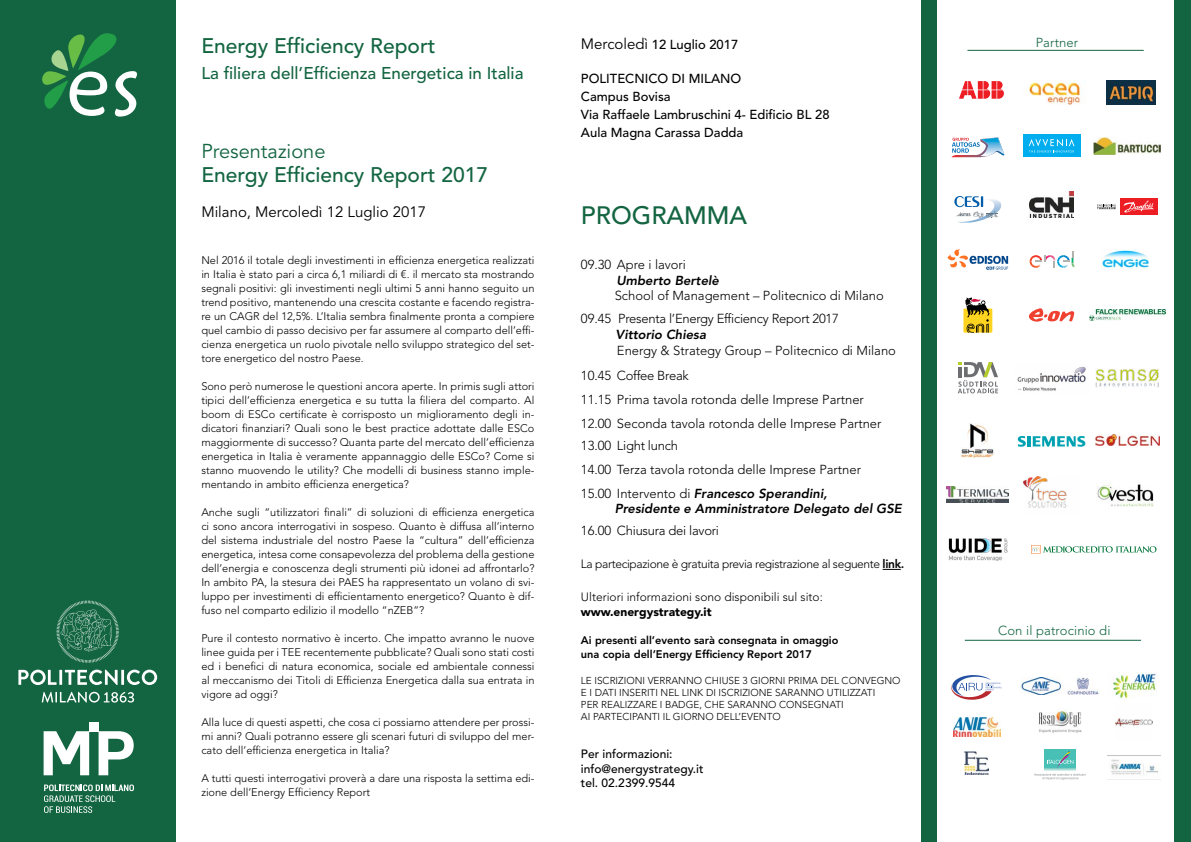
<style>
.page{position:relative;width:1191px;height:842px;background:#136541}
.page>*{position:absolute;margin:0;border:0;box-sizing:border-box;transform-origin:0 0}
.t1{font:500 25px "Avenir LT Std";color:#136541}
.t2{font:500 21px "Avenir LT Std";color:#136541}
.t3{font:20px "Avenir LT Std";color:#136541}
.t4{font:500 17px "Avenir LT Std";color:#136541}
.t5{font:15px "Avenir LT Std";color:#000}
.t6{font:300 13px/24.3px "Avenir LT Std";color:#000}
.t7{font:500 13px/18px "Avenir LT Std";color:#000}
.t8{font:italic 800 13px "Avenir LT Std";color:#000}
.t9{font:300 13px "Avenir LT Std";letter-spacing:.01em;color:#136541}
.t10{font:300 13px "Avenir LT Std";letter-spacing:-.02em;color:#000}
.t11{font:300 12px "Avenir LT Std";letter-spacing:-.03em;color:#000}
.t12{font:500 12px/14.4px "Avenir LT Std";color:#000}
.t13{font:300 12px "Avenir LT Std";color:#000}
.t14{font:900 12px "Avenir LT Std";color:#000}
.t15{font:300 11px/14px "Avenir LT Std";color:#000;text-align:justify}
.t16{font:800 11px/14px "Avenir LT Std";color:#000}
.t17{font:300 10px/12px "Avenir LT Std";color:#000}
.s1{font-weight:400;font-size:15px}
.s2{font-weight:800;font-style:italic}
.s3{font-weight:800}
</style>
<div class="page">
<svg style="left:42px;top:33px;width:95px;height:84px"></svg>
<div style="left:937px;top:0;width:237px;height:842px;background:#fff"></div>
<div style="left:176px;top:0;width:744px;height:842px;background:#fff"></div>
<svg style="left:882px;top:569px;width:18px;height:1px"></svg>
<hr style="left:967px;top:50px;width:176px;height:1px;background:#136541">
<hr style="left:964px;top:640px;width:177px;height:1px;background:#136541">
<svg style="left:1017px;top:436px;width:68px;height:11px"></svg>
<svg style="left:1031px;top:545px;width:125px;height:9px"></svg>
<img style="left:1106px;top:81px;width:49px;height:23px">
<svg style="left:44px;top:784px;width:90px;height:29px"></svg>
<svg style="left:44px;top:731px;width:45px;height:44px"></svg>
<svg style="left:99px;top:731px;width:35px;height:44px"></svg>
<div style="left:89px;top:722px;width:10px;height:9px;background:#fff"></div>
<svg style="left:42px;top:692px;width:92px;height:10px"></svg>
<svg style="left:18px;top:670px;width:139px;height:15px"></svg>
<svg style="left:57px;top:600px;width:62px;height:63px"></svg>
<div style="left:1120px;top:198px;width:37px;height:17px;background:#ed1d24"></div>
<svg style="left:1097px;top:204px;width:18px;height:5px"></svg>
<svg style="left:1123px;top:200px;width:30px;height:13px"></svg>
<svg style="left:1029px;top:308px;width:45px;height:14px"></svg>
<img style="left:1017px;top:366px;width:69px;height:25px">
<svg style="left:959px;top:81px;width:45px;height:18px"></svg>
<div style="left:963px;top:309px;width:29px;height:24px;background:#ffd420"></div>
<svg style="left:965px;top:297px;width:24px;height:36px"></svg>
<svg style="left:947px;top:249px;width:61px;height:21px"></svg>
<svg style="left:1029px;top:251px;width:46px;height:17px"></svg>
<img style="left:1097px;top:483px;width:57px;height:24px">
<img style="left:1026px;top:82px;width:55px;height:22px">
<svg style="left:958px;top:362px;width:40px;height:31px"></svg>
<img style="left:948px;top:538px;width:59px;height:23px">
<img style="left:1020px;top:677px;width:79px;height:17px">
<img style="left:1112px;top:672px;width:44px;height:27px">
<img style="left:953px;top:717px;width:47px;height:19px">
<svg style="left:951px;top:137px;width:53px;height:20px"></svg>
<div style="left:1023px;top:134px;width:57px;height:23px;background:#00aeef"></div>
<svg style="left:1028px;top:139px;width:46px;height:14px"></svg>
<img style="left:1093px;top:137px;width:67px;height:17px">
<svg style="left:954px;top:196px;width:47px;height:27px"></svg>
<img style="left:1102px;top:250px;width:47px;height:20px">
<img style="left:1089px;top:309px;width:76px;height:12px">
<img style="left:1095px;top:369px;width:64px;height:18px">
<img style="left:961px;top:424px;width:33px;height:34px">
<img style="left:1095px;top:435px;width:64px;height:10px">
<img style="left:947px;top:486px;width:62px;height:17px">
<img style="left:1023px;top:476px;width:44px;height:32px">
<svg style="left:951px;top:675px;width:50px;height:25px"></svg>
<img style="left:1038px;top:708px;width:43px;height:25px">
<img style="left:1107px;top:755px;width:53px;height:20px">
<div style="left:1044px;top:749px;width:31px;height:21px;background:#49c0b6"></div>
<svg style="left:1034px;top:752px;width:52px;height:28px"></svg>
<img style="left:965px;top:752px;width:23px;height:23px">
<img style="left:1115px;top:718px;width:37px;height:9px">
<img style="left:1029px;top:191px;width:44px;height:26px">
<h2 class="t2" style="left:201px;top:34px;width:236px">Energy Efficiency Report</h2>
<h3 class="t4" style="left:201px;top:63px;width:324px">La filiera dell’Efficienza Energetica in Italia</h3>
<h3 class="t3" style="left:201px;top:140px;width:126px">Presentazione</h3>
<h2 class="t2" style="left:201px;top:163px;width:288px">Energy Efficiency Report 2017</h2>
<h3 class="t5" style="left:201px;top:203px;width:226px">Milano, Mercoledì 12 Luglio 2017</h3>
<p class="t15" style="left:201px;top:253px;width:335px">Nel 2016 il totale degli investimenti in efficienza energetica realizzati in Italia è stato pari a circa 6,1 miliardi di €. il mercato sta mostrando segnali positivi: gli investimenti negli ultimi 5 anni hanno seguito un trend positivo, mantenendo una crescita costante e facendo registra&shy;re un CAGR del 12,5%. L’Italia sembra finalmente pronta a compiere quel cambio di passo decisivo per far assumere al comparto dell’effi&shy;cienza energetica un ruolo pivotale nello sviluppo strategico del set&shy;tore energetico del nostro Paese.</p>
<p class="t15" style="left:201px;top:379px;width:335px">Sono però numerose le questioni ancora aperte. In primis sugli attori tipici dell’efficienza energetica e su tutta la filiera del comparto. Al boom di ESCo certificate è corrisposto un miglioramento degli in&shy;dicatori finanziari? Quali sono le best practice adottate dalle ESCo maggiormente di successo? Quanta parte del mercato dell’efficienza energetica in Italia è veramente appannaggio delle ESCo? Come si stanno muovendo le utility? Che modelli di business stanno imple&shy;mentando in ambito efficienza energetica?</p>
<p class="t15" style="left:201px;top:505px;width:335px">Anche sugli “utilizzatori finali” di soluzioni di efficienza energetica ci sono ancora interrogativi in sospeso. Quanto è diffusa all’interno del sistema industriale del nostro Paese la “cultura” dell’efficienza energetica, intesa come consapevolezza del problema della gestione dell’energia e conoscenza degli strumenti più idonei ad affrontarlo?<br>In ambito PA, la stesura dei PAES ha rappresentato un volano di svi&shy;luppo per investimenti di efficientamento energetico? Quanto è dif&shy;fuso nel comparto edilizio il modello “nZEB”?</p>
<p class="t15" style="left:201px;top:631px;width:335px">Pure il contesto normativo è incerto. Che impatto avranno le nuove linee guida per i TEE recentemente pubblicate? Quali sono stati costi ed i benefici di natura economica, sociale ed ambientale connessi al meccanismo dei Titoli di Efficienza Energetica dalla sua entrata in vigore ad oggi?</p>
<p class="t15" style="left:201px;top:715px;width:335px">Alla luce di questi aspetti, che cosa ci possiamo attendere per prossi&shy;mi anni? Quali potranno essere gli scenari futuri di sviluppo del mer&shy;cato dell’efficienza energetica in Italia?</p>
<p class="t15" style="left:201px;top:771px;width:335px">A tutti questi interrogativi proverà a dare una risposta la settima edi&shy;zione dell’Energy Efficiency Report</p>
<p class="t7" style="left:581px;top:36px;width:159px"><span class="s1">Mercoledì</span> 12 Luglio 2017</p>
<p class="t7" style="left:581px;top:69px;width:250px">Politecnico di Milano<br>Campus Bovisa<br>Via Raffaele Lambruschini 4- Edificio BL 28<br>Aula Magna Carassa Dadda</p>
<h1 class="t1" style="left:581px;top:200px;width:168px">Programma</h1>
<p class="t6" style="left:581px;top:253px;width:107px">09.30 Apre i lavori</p>
<p class="t8" style="left:616px;top:273px;width:104px">Umberto Bertelè</p>
<p class="t6" style="left:581px;top:284px;width:304px;line-height:23px;text-indent:34px">School of Management – Politecnico di Milano<br>09.45 Presenta l’Energy Efficiency Report 2017</p>
<p class="t8" style="left:615px;top:327px;width:92px">Vittorio Chiesa</p>
<p class="t6" style="left:581px;top:338px;width:316px;text-indent:36px">Energy &amp; Strategy Group – Politecnico di Milano 10.45 Coffee Break<br>11.15 Prima tavola rotonda delle Imprese Partner 12.00 Seconda tavola rotonda delle Imprese Partner</p>
<p class="t6" style="left:581px;top:433px;width:282px;line-height:24px">13.00 Light lunch<br>14.00 Terza tavola rotonda delle Imprese Partner<br>15.00 Intervento di <span class="s2">Francesco Sperandini,</span></p>
<p class="t8" style="left:615px;top:501px;width:288px">Presidente e Amministratore Delegato del GSE</p>
<p class="t10" style="left:581px;top:523px;width:139px">16.00 Chiusura dei lavori</p>
<p class="t11" style="left:581px;top:557px;width:325px">La partecipazione è gratuita previa registrazione al seguente <span class="s3">link.</span></p>
<p class="t13" style="left:581px;top:590px;width:243px">Ulteriori informazioni sono disponibili sul sito:</p>
<p class="t14" style="left:581px;top:604px;width:132px">www.energystrategy.it</p>
<p class="t16" style="left:581px;top:633px;width:259px">Ai presenti all’evento sarà consegnata in omaggio una copia dell’Energy Efficiency Report 2017</p>
<p class="t17" style="left:581px;top:675px;width:321px">LE ISCRIZIONI VERRANNO CHIUSE 3 GIORNI PRIMA DEL CONVEGNO E I DATI INSERITI NEL LINK DI ISCRIZIONE SARANNO UTILIZZATI<br>PER REALIZZARE I BADGE, CHE SARANNO CONSEGNATI<br>AI PARTECIPANTI IL GIORNO DELL’EVENTO</p>
<p class="t12" style="left:581px;top:747px;width:124px">Per informazioni: info@energystrategy.it tel. 02.2399.9544</p>
<p class="t9" style="left:1035px;top:35px;width:44px">Partner</p>
<p class="t9" style="left:998px;top:622px;width:114px">Con il patrocinio di</p>
</div>
